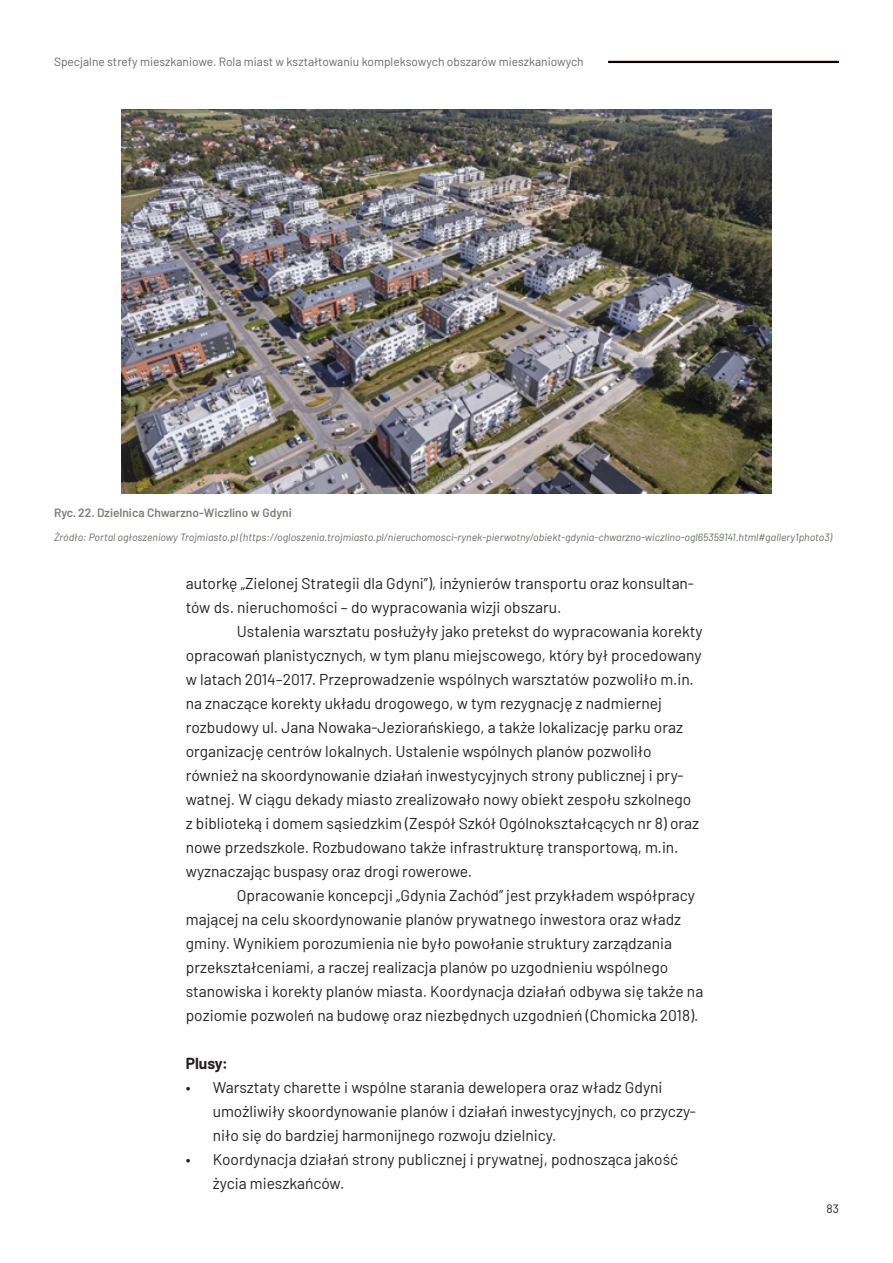
<style>
.page{position:relative;width:893px;height:1263px;background:#fff}
.page>*{position:absolute;margin:0;border:0;box-sizing:border-box;transform-origin:0 0}
.t1{font:15.6px/24px "Barlow";color:#231f20}
.t2{font:700 15.6px "Barlow";color:#231f20}
.t3{font:12px "Barlow";color:#646a62}
.t4{font:600 12px "Barlow";color:#7b7f78}
.t5{font:12px "Barlow";color:#231f20}
.t6{font:italic 10.5px "Barlow";color:#646a62}
</style>
<div class="page">
<hr style="left:608px;top:61px;width:231px;height:2px;background:#110002">
<img style="left:122px;top:109px;width:649px;height:384px">
<p class="t3" style="left:54px;top:53px;width:531px">Specjalne strefy mieszkaniowe. Rola miast w kształtowaniu kompleksowych obszarów mieszkaniowych</p>
<p class="t4" style="left:54px;top:504px;width:239px">Ryc. 22. Dzielnica Chwarzno‑Wiczlino w Gdyni</p>
<p class="t6" style="left:54px;top:530px;width:780px">Źródło: Portal ogłoszeniowy Trojmiasto.pl (https://ogloszenia.trojmiasto.pl/nieruchomosci-rynek-pierwotny/obiekt-gdynia-chwarzno-wiczlino-ogl65359141.html#gallery1photo3)</p>
<p class="t1" style="left:186px;top:570px;width:510px">autorkę „Zielonej Strategii dla Gdyni”), inżynierów transportu oraz konsultan&shy;tów ds. nieruchomości – do wypracowania wizji obszaru.</p>
<p class="t1" style="left:186px;top:618px;width:518px;text-indent:51px">Ustalenia warsztatu posłużyły jako pretekst do wypracowania korekty opracowań planistycznych, w tym planu miejscowego, który był procedowany w latach 2014–2017. Przeprowadzenie wspólnych warsztatów pozwoliło m.in. na znaczące korekty układu drogowego, w tym rezygnację z nadmiernej rozbudowy ul. Jana Nowaka-Jeziorańskiego, a także lokalizację parku oraz organizację centrów lokalnych. Ustalenie wspólnych planów pozwoliło również na skoordynowanie działań inwestycyjnych strony publicznej i pry&shy;watnej. W ciągu dekady miasto zrealizowało nowy obiekt zespołu szkolnego<br>z biblioteką i domem sąsiedzkim (Zespół Szkół Ogólnokształcących nr 8) oraz nowe przedszkole. Rozbudowano także infrastrukturę transportową, m.in. wyznaczając buspasy oraz drogi rowerowe.</p>
<p class="t1" style="left:186px;top:882px;width:519px;text-indent:51px">Opracowanie koncepcji „Gdynia Zachód” jest przykładem współpracy mającej na celu skoordynowanie planów prywatnego inwestora oraz władz gminy. Wynikiem porozumienia nie było powołanie struktury zarządzania przekształceniami, a raczej realizacja planów po uzgodnieniu wspólnego stanowiska i korekty planów miasta. Koordynacja działań odbywa się także na poziomie pozwoleń na budowę oraz niezbędnych uzgodnień (Chomicka 2018).</p>
<p class="t2" style="left:186px;top:1052px;width:44px">Plusy:</p>
<p class="t1" style="left:213px;top:1074px;width:485px;text-indent:-27px">• Warsztaty charette i wspólne starania dewelopera oraz władz Gdyni umożliwiły skoordynowanie planów i działań inwestycyjnych, co przyczy&shy;niło się do bardziej harmonijnego rozwoju dzielnicy.</p>
<p class="t1" style="left:213px;top:1146px;width:467px;text-indent:-27px">• Koordynacja działań strony publicznej i prywatnej, podnosząca jakość życia mieszkańców.</p>
<p class="t5" style="left:826px;top:1200px;width:14px">83</p>
</div>
